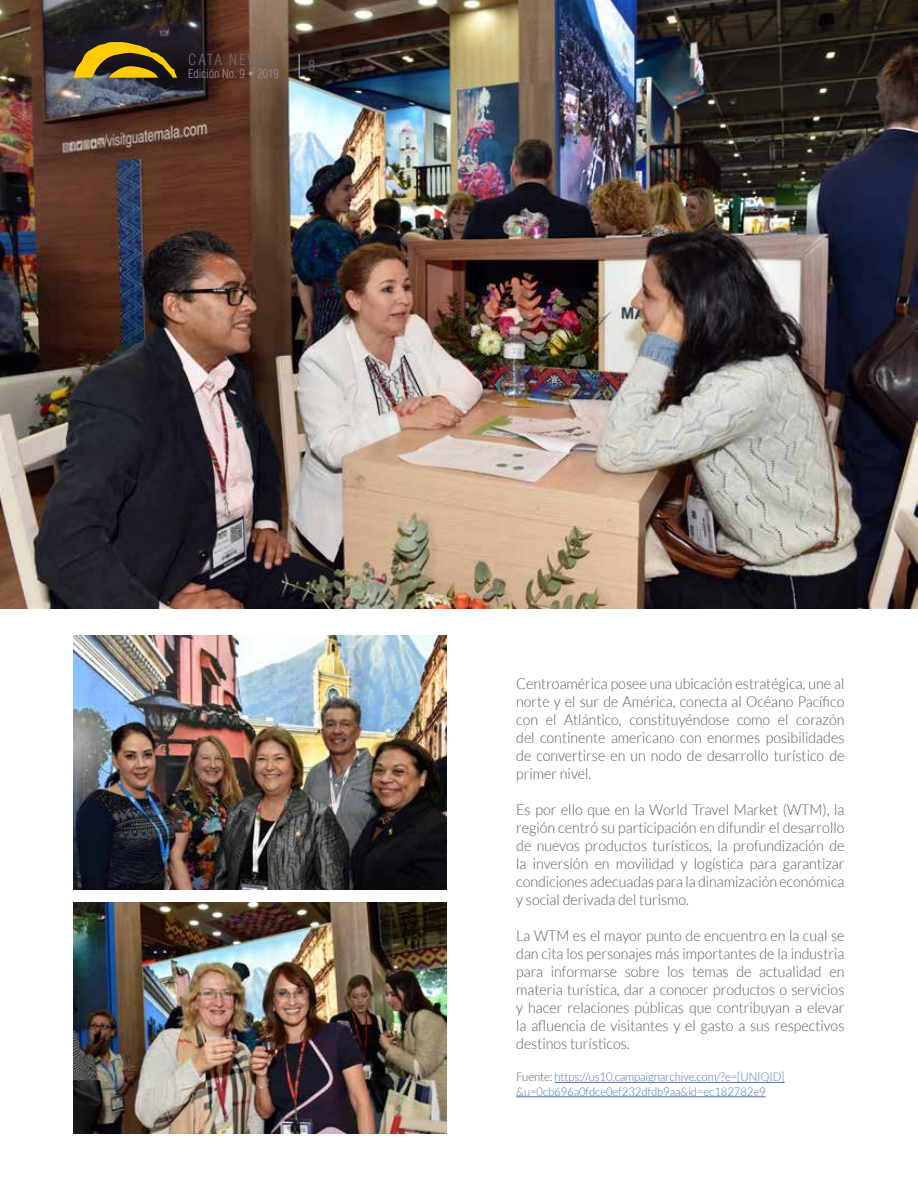
<style>
.page{position:relative;width:918px;height:1188px;background:#fff}
.page>*{position:absolute;margin:0;border:0;box-sizing:border-box;transform-origin:0 0}
.t1{font:300 15px/18px "Lato";color:#58595b;text-align:justify;scale:.95 1}
.t2{font:300 condensed 15px "Helvetica LT Std";letter-spacing:.12em;color:#6d6e71}
.t3{font:300 12px/14.4px "Lato";letter-spacing:-.01em;color:#4f73ad;scale:.95 1}
.t4{font:300 condensed 12px "Helvetica LT Std";color:#939598}
.s1{color:#58595b}
</style>
<div class="page">
<hr style="left:554px;top:1082px;width:231px;height:1px;background:#4f73ad">
<hr style="left:516px;top:1097px;width:250px;height:1px;background:#4f73ad">
<img style="left:0;top:0;width:918px;height:608px">
<img style="left:74px;top:636px;width:372px;height:253px">
<img style="left:74px;top:902px;width:372px;height:232px">
<svg style="left:73px;top:41px;width:104px;height:37px;background:#806715"></svg>
<svg style="left:299px;top:54px;width:1px;height:24px"></svg>
<p class="t2" style="left:188px;top:50px;width:81px">CATA NEWS</p>
<p class="t4" style="left:188px;top:66px;width:92px">Edición No. 9 • 2019</p>
<p class="t2" style="left:309px;top:56px;width:8px">8</p>
<p class="t1" style="left:516px;top:675px;width:347px">Centroamérica posee una ubicación estratégica, une al norte y el sur de América, conecta al Océano Pacífico con el Atlántico, constituyéndose como el corazón del continente americano con enormes posibilidades de convertirse en un nodo de desarrollo turístico de primer nivel.</p>
<p class="t1" style="left:516px;top:801px;width:347px">Es por ello que en la World Travel Market (WTM), la región centró su participación en difundir el desarrollo de nuevos productos turísticos, la profundización de la inversión en movilidad y logística para garantizar condiciones adecuadas para la dinamización económica y social derivada del turismo.</p>
<p class="t1" style="left:516px;top:927px;width:347px">La WTM es el mayor punto de encuentro en la cual se dan cita los personajes más importantes de la industria para informarse sobre los temas de actualidad en materia turística, dar a conocer productos o servicios y hacer relaciones públicas que contribuyan a elevar la afluencia de visitantes y el gasto a sus respectivos destinos turísticos.</p>
<p class="t3" style="left:516px;top:1070px;width:284px"><span class="s1">Fuente:</span> https://us10.campaignarchive.com/?e=[UNIQID] &amp;u=0cb696a0fdce0ef232dfdb9aa&amp;id=ec182782e9</p>
</div>
